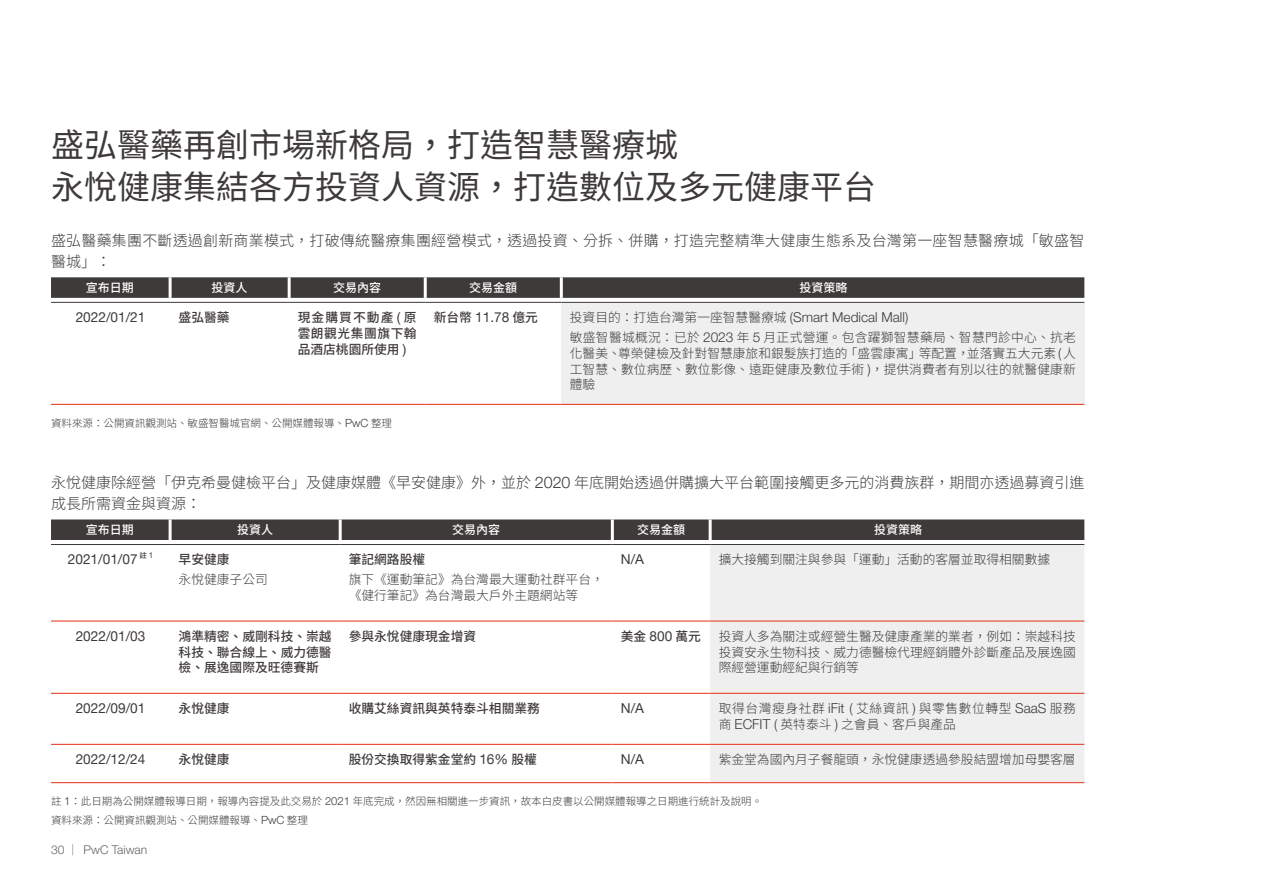
<style>
.page{position:relative;width:1263px;height:893px;background:#fff}
.page>*{position:absolute;margin:0;border:0;box-sizing:border-box;transform-origin:0 0}
.t1{font:33px/42px "Noto Sans CJ Ktc";color:#3e3a39}
.t2{font:300 15px/21px "Noto Sans CJ Ktc";color:#3e3a39}
.t3{font:13.65px "Helvetica Neue LT Pro";color:#3e3a39}
.t4{font:300 13.65px "Helvetica Neue LT Pro";color:#3e3a39}
.t5{font:300 12.75px/15.8px "Noto Sans CJ Ktc";color:#3e3a39;text-align:justify}
.t6{font:500 12.75px/15.8px "Noto Sans CJ Ktc";color:#3e3a39;text-align:justify}
.t7{font:300 12.75px/15.8px "Noto Sans CJ Ktc";letter-spacing:.045em;color:#3e3a39}
.t8{font:500 12px "Noto Sans CJ Ktc";color:#fff}
.t9{font:300 12px "Helvetica Neue LT Pro";color:#656464}
.t10{font:300 10.5px/19.2px "Noto Sans CJ Ktc";color:#3e3a39}
.t11{font:500 7.5px "Noto Sans CJ Ktc";color:#3e3a39}
.s1{font-family:"Helvetica Neue LT Pro";font-weight:400;font-size:13.65px}
.s2{font-family:"Noto Sans CJ Ktc";font-size:12.75px}
.s3{font-family:"Helvetica Neue LT Pro";font-size:13.65px}
.s4{font-family:"Helvetica Neue LT Pro";font-size:11.25px}
.s5{font-family:"Helvetica Neue LT Pro";font-size:16.05px}
.s6{font-family:"Helvetica Neue LT Pro";font-weight:400;font-size:7.95px}
.s7{font-family:"Noto Sans CJ Ktc";font-size:11.25px}
</style>
<div class="page">
<hr style="left:1262px;top:0;width:1px;height:893px;background:#e94530">
<svg style="left:51px;top:277px;width:1033px;height:21px;background:#423e3d"></svg>
<div style="left:561px;top:302px;width:523px;height:102px;background:#efefef"></div>
<hr style="left:169px;top:277px;width:3px;height:21px;background:#fff">
<hr style="left:288px;top:277px;width:3px;height:21px;background:#fff">
<hr style="left:424px;top:277px;width:3px;height:21px;background:#fff">
<hr style="left:560px;top:277px;width:3px;height:21px;background:#fff">
<hr style="left:51px;top:302px;width:119px;height:1px;background:#3e3a39">
<hr style="left:170px;top:302px;width:119px;height:1px;background:#3e3a39">
<hr style="left:289px;top:302px;width:136px;height:1px;background:#3e3a39">
<hr style="left:425px;top:302px;width:136px;height:1px;background:#3e3a39">
<hr style="left:561px;top:302px;width:523px;height:1px;background:#3e3a39">
<hr style="left:51px;top:404px;width:119px;height:1px;background:#e94530">
<hr style="left:170px;top:404px;width:119px;height:1px;background:#e94530">
<hr style="left:289px;top:404px;width:136px;height:1px;background:#e94530">
<hr style="left:425px;top:404px;width:136px;height:1px;background:#e94530">
<hr style="left:561px;top:404px;width:523px;height:1px;background:#e94530">
<div style="left:51px;top:519px;width:1033px;height:21px;background:#3e3a39"></div>
<div style="left:710px;top:545px;width:374px;height:237px;background:#efefef"></div>
<hr style="left:169px;top:519px;width:3px;height:21px;background:#fff">
<hr style="left:339px;top:519px;width:3px;height:21px;background:#fff">
<hr style="left:611px;top:519px;width:3px;height:21px;background:#fff">
<hr style="left:709px;top:519px;width:3px;height:21px;background:#fff">
<hr style="left:51px;top:544px;width:119px;height:1px;background:#3e3a39">
<hr style="left:170px;top:544px;width:170px;height:1px;background:#3e3a39">
<hr style="left:340px;top:544px;width:272px;height:1px;background:#3e3a39">
<hr style="left:612px;top:544px;width:98px;height:1px;background:#3e3a39">
<hr style="left:710px;top:544px;width:374px;height:1px;background:#3e3a39">
<hr style="left:51px;top:620px;width:119px;height:2px;background:#e94530">
<hr style="left:170px;top:620px;width:170px;height:2px;background:#e94530">
<hr style="left:340px;top:620px;width:272px;height:2px;background:#e94530">
<hr style="left:612px;top:620px;width:98px;height:2px;background:#e94530">
<hr style="left:710px;top:620px;width:374px;height:2px;background:#e94530">
<hr style="left:51px;top:693px;width:119px;height:1px;background:#e94530">
<hr style="left:170px;top:693px;width:170px;height:1px;background:#e94530">
<hr style="left:340px;top:693px;width:272px;height:1px;background:#e94530">
<hr style="left:612px;top:693px;width:98px;height:1px;background:#e94530">
<hr style="left:710px;top:693px;width:374px;height:1px;background:#e94530">
<hr style="left:51px;top:744px;width:119px;height:1px;background:#e94530">
<hr style="left:170px;top:744px;width:170px;height:1px;background:#e94530">
<hr style="left:340px;top:744px;width:272px;height:1px;background:#e94530">
<hr style="left:612px;top:744px;width:98px;height:1px;background:#e94530">
<hr style="left:710px;top:744px;width:374px;height:1px;background:#e94530">
<hr style="left:51px;top:782px;width:119px;height:1px;background:#e94530">
<hr style="left:170px;top:782px;width:170px;height:1px;background:#e94530">
<hr style="left:340px;top:782px;width:272px;height:1px;background:#e94530">
<hr style="left:612px;top:782px;width:98px;height:1px;background:#e94530">
<hr style="left:710px;top:782px;width:374px;height:1px;background:#e94530">
<h1 class="t1" style="left:51px;top:124px;width:826px">盛弘醫藥再創市場新格局，打造智慧醫療城<br>永悅健康集結各方投資人資源，打造數位及多元健康平台</h1>
<p class="t2" style="left:51px;top:230px;width:1035px">盛弘醫藥集團不斷透過創新商業模式，打破傳統醫療集團經營模式，透過投資、分拆、併購，打造完整精準大健康生態系及台灣第一座智慧醫療城「敏盛智醫城」：</p>
<p class="t8" style="left:86px;top:281px;width:50px">宣布日期</p>
<p class="t8" style="left:212px;top:281px;width:37px">投資人</p>
<p class="t8" style="left:333px;top:281px;width:49px">交易內容</p>
<p class="t8" style="left:469px;top:281px;width:49px">交易金額</p>
<p class="t8" style="left:800px;top:281px;width:49px">投資策略</p>
<p class="t3" style="left:76px;top:309px;width:71px">2022/01/21</p>
<p class="t6" style="left:179px;top:310px;width:52px">盛弘醫藥</p>
<p class="t6" style="left:298px;top:310px;width:121px">現金購買不動產 <span class="s1">(</span> 原雲朗觀光集團旗下翰品酒店桃園所使用 <span class="s1">)</span></p>
<p class="t6" style="left:434px;top:310px;width:106px">新台幣 <span class="s1">11.78</span> 億元</p>
<p class="t4" style="left:570px;top:309px;width:340px"><span class="s2">投資目的：打造台灣第一座智慧醫療城</span> (Smart Medical Mall)</p>
<p class="t5" style="left:570px;top:330px;width:507px">敏盛智醫城概況：已於 <span class="s3">2023</span> 年 <span class="s3">5</span> 月正式營運。包含躍獅智慧藥局、智慧門診中心、抗老化醫美、尊榮健檢及針對智慧康旅和銀髮族打造的「盛雲康寓」等配置，並落實五大元素<span class="s3">(</span>人工智慧、數位病歷、數位影像、遠距健康及數位手術 <span class="s3">)</span>，提供消費者有別以往的就醫健康新體驗</p>
<p class="t10" style="left:51px;top:414px;width:342px">資料來源：公開資訊觀測站、敏盛智醫城官網、公開媒體報導、<span class="s4">PwC</span> 整理</p>
<p class="t2" style="left:51px;top:472px;width:1035px">永悅健康除經營「伊克希曼健檢平台」及健康媒體《早安健康》外，並於 <span class="s5">2020</span> 年底開始透過併購擴大平台範圍接觸更多元的消費族群，期間亦透過募資引進成長所需資金與資源：</p>
<p class="t8" style="left:86px;top:523px;width:50px">宣布日期</p>
<p class="t8" style="left:237px;top:523px;width:37px">投資人</p>
<p class="t8" style="left:452px;top:523px;width:49px">交易內容</p>
<p class="t8" style="left:637px;top:523px;width:49px">交易金額</p>
<p class="t8" style="left:874px;top:523px;width:49px">投資策略</p>
<p class="t3" style="left:68px;top:551px;width:71px">2021/01/07</p>
<p class="t11" style="left:140px;top:551px;width:15px">註 <span class="s6">1</span></p>
<p class="t6" style="left:179px;top:552px;width:52px">早安健康</p>
<p class="t5" style="left:179px;top:572px;width:91px">永悅健康子公司</p>
<p class="t6" style="left:349px;top:552px;width:78px">筆記網路股權</p>
<p class="t5" style="left:349px;top:572px;width:257px">旗下《運動筆記》為台灣最大運動社群平台，《健行筆記》為台灣最大戶外主題網站等</p>
<p class="t3" style="left:621px;top:551px;width:25px">N/A</p>
<p class="t5" style="left:719px;top:552px;width:333px">擴大接觸到關注與參與「運動」活動的客層並取得相關數據</p>
<p class="t3" style="left:76px;top:627px;width:71px">2022/01/03</p>
<p class="t6" style="left:179px;top:628px;width:155px">鴻準精密、威剛科技、崇越科技、聯合線上、威力德醫檢、展逸國際及旺德賽斯</p>
<p class="t6" style="left:349px;top:628px;width:129px">參與永悅健康現金增資</p>
<p class="t6" style="left:621px;top:628px;width:82px">美金 <span class="s1">800</span> 萬元</p>
<p class="t5" style="left:719px;top:628px;width:359px">投資人多為關注或經營生醫及健康產業的業者，例如：崇越科技投資安永生物科技、威力德醫檢代理經銷體外診斷產品及展逸國際經營運動經紀與行銷等</p>
<p class="t3" style="left:76px;top:700px;width:71px">2022/09/01</p>
<p class="t6" style="left:179px;top:701px;width:52px">永悅健康</p>
<p class="t6" style="left:349px;top:701px;width:193px">收購艾絲資訊與英特泰斗相關業務</p>
<p class="t3" style="left:621px;top:700px;width:25px">N/A</p>
<p class="t7" style="left:719px;top:701px;width:359px">取得台灣瘦身社群 <span class="s3">iFit (</span> 艾絲資訊 <span class="s3">)</span> 與零售數位轉型 <span class="s3">SaaS</span> 服務商 <span class="s3">ECFIT (</span> 英特泰斗 <span class="s3">)</span> 之會員、客戶與產品</p>
<p class="t3" style="left:76px;top:751px;width:71px">2022/12/24</p>
<p class="t6" style="left:179px;top:752px;width:52px">永悅健康</p>
<p class="t6" style="left:349px;top:752px;width:190px">股份交換取得紫金堂約 <span class="s1">16%</span> 股權</p>
<p class="t3" style="left:621px;top:751px;width:25px">N/A</p>
<p class="t5" style="left:719px;top:752px;width:358px">紫金堂為國內月子餐龍頭，永悅健康透過參股結盟增加母嬰客層</p>
<p class="t10" style="left:51px;top:792px;width:713px">註 <span class="s4">1</span>：此日期為公開媒體報導日期，報導內容提及此交易於 <span class="s4">2021</span> 年底完成，然因無相關進一步資訊，故本白皮書以公開媒體報導之日期進行統計及說明。資料來源：公開資訊觀測站、公開媒體報導、<span class="s4">PwC</span> 整理</p>
<p class="t9" style="left:51px;top:842px;width:98px">30 <span class="s7">｜</span> PwC Taiwan</p>
</div>
